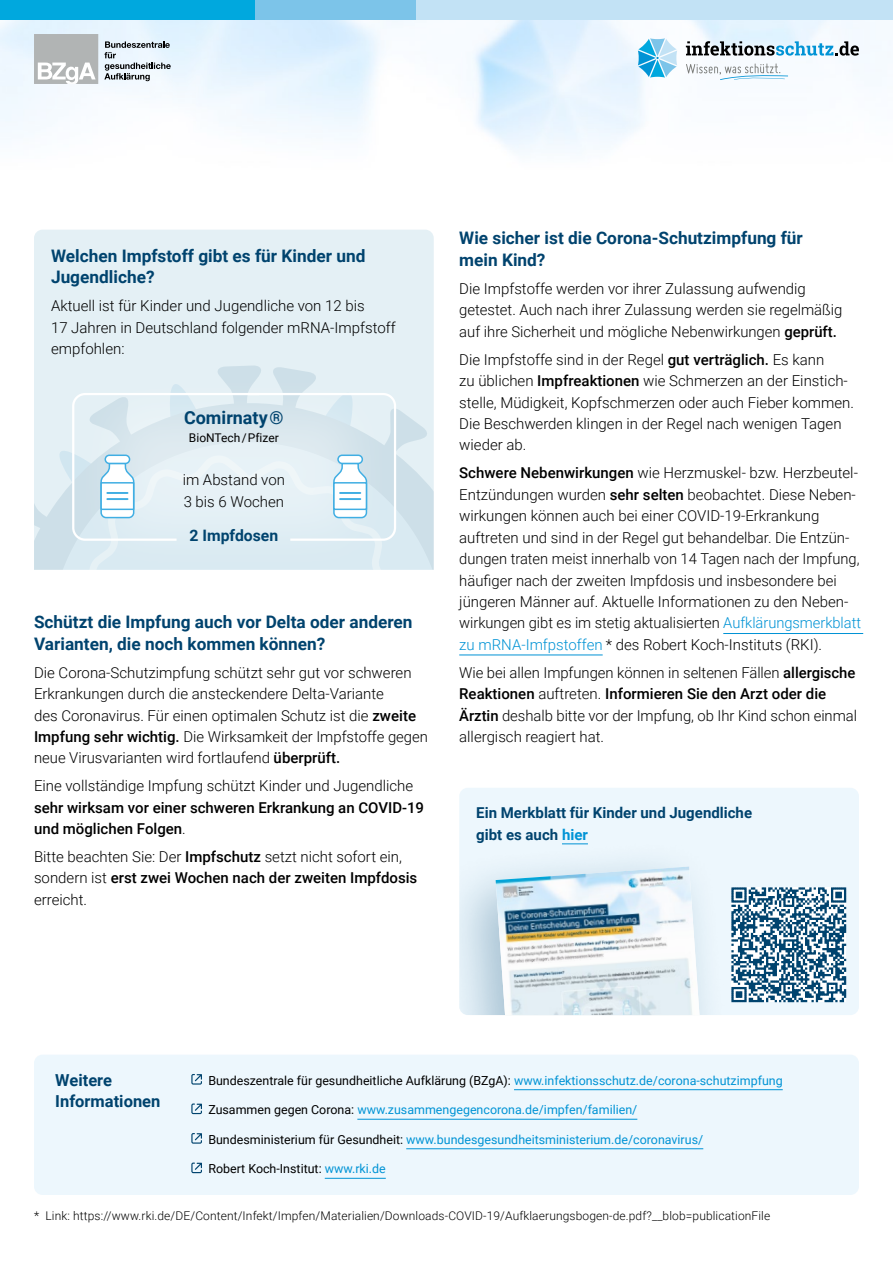
<style>
.page{position:relative;width:893px;height:1263px;background:#fff}
.page>*{position:absolute;margin:0;border:0;box-sizing:border-box;transform-origin:0 0}
.p-grafik-impfstoffe{font:700 18px "Roboto";color:#00436e}
.t1{font:700 17.25px/21.8px "Roboto";color:#00436e}
.h2-kasten{font:700 16.5px/21.8px "Roboto";color:#00436e}
.p-grafik-impfstoffe-2{font:700 15.75px "Roboto";color:#00436e}
.p-zentriert{font:300 15px/21.5px "Roboto";color:#000}
.t2{font:500 15px/21.5px "Roboto";color:#000}
.t3{font:700 15px/21.5px "Roboto";color:#00436e}
.p-weitere-informationen{font:12.45px "Roboto";color:#0093d5}
.p-weitere-informationen-2{font:12.45px "Roboto";color:#000}
.t4{font:300 12px "Roboto";letter-spacing:.01em;color:#000}
.p-illu{font:12px "Roboto";color:#000}
.s1{font-weight:500}
.s2{font-weight:300}
.s3{color:#0093d5}
.s4{color:#000}
</style>
<div class="page">
<img style="left:0;top:19px;width:893px;height:134px">
<div style="left:0;top:0;width:255px;height:19px;background:#00a8de"></div>
<div style="left:255px;top:0;width:162px;height:19px;background:#7cc4e9"></div>
<div style="left:417px;top:0;width:476px;height:19px;background:#c2e2f5"></div>
<div style="left:34px;top:34px;width:64px;height:50px;background:#b1b4b4"></div>
<svg style="left:104px;top:41px;width:67px;height:40px;background:#bbc3ca"></svg>
<svg style="left:38px;top:63px;width:58px;height:21px"></svg>
<svg style="left:686px;top:41px;width:173px;height:15px"></svg>
<svg style="left:686px;top:63px;width:102px;height:17px"></svg>
<svg style="left:638px;top:38px;width:39px;height:40px"></svg>
<div style="left:34px;top:1054px;width:825px;height:141px;background:#edf7fd;border-radius:9px"></div>
<hr style="left:514px;top:1089px;width:269px;height:1px;background:#0093d5">
<hr style="left:357px;top:1119px;width:280px;height:1px;background:#0093d5">
<hr style="left:406px;top:1148px;width:297px;height:1px;background:#0093d5">
<hr style="left:325px;top:1178px;width:61px;height:1px;background:#0093d5">
<svg style="left:191px;top:1074px;width:11px;height:10px"></svg>
<svg style="left:191px;top:1103px;width:11px;height:11px"></svg>
<svg style="left:191px;top:1133px;width:11px;height:11px"></svg>
<svg style="left:191px;top:1162px;width:11px;height:11px"></svg>
<div style="left:34px;top:230px;width:400px;height:135px;background:#e4f0f5"></div>
<svg style="left:34px;top:365px;width:400px;height:205px;background:#deecf2"></svg>
<div style="left:101px;top:483px;width:33px;height:26px;background:#fff"></div>
<div style="left:100px;top:482px;width:34px;height:28px;border:2px solid #40aee3"></div>
<hr style="left:107px;top:492px;width:21px;height:2px;background:#40aee3">
<hr style="left:107px;top:498px;width:21px;height:2px;background:#40aee3">
<div style="left:105px;top:455px;width:25px;height:8px;background:#fff;border-radius:4px"></div>
<div style="left:105px;top:454px;width:25px;height:10px;border:2px solid #40aee3;border-radius:4px"></div>
<div style="left:459px;top:788px;width:400px;height:227px;background:#edf7fd;border-radius:9px"></div>
<div style="left:459px;top:837px;width:279px;height:178px;background:#00436e;opacity:.3"></div>
<svg style="left:699px;top:866px;width:9px;height:149px"></svg>
<img style="left:496px;top:866px;width:203px;height:149px">
<svg style="left:562px;top:843px;width:26px;height:1px"></svg>
<svg style="left:731px;top:887px;width:115px;height:115px;background:#7599b0"></svg>
<hr style="left:723px;top:633px;width:140px;height:1px;background:#0093d5">
<hr style="left:459px;top:655px;width:144px;height:1px;background:#0093d5">
<h1 class="t1" style="left:51px;top:244px;width:316px">Welchen Impfstoff gibt es für Kinder und<br>Jugendliche?</h1>
<p class="p-zentriert" style="left:51px;top:295px;width:346px">Aktuell ist für Kinder und Jugendliche von 12 bis<br>17 Jahren in Deutschland folgender mRNA-Impfstoff empfohlen:</p>
<p class="p-grafik-impfstoffe" style="left:184px;top:405px;width:101px">Comirnaty ®</p>
<p class="p-illu" style="left:189px;top:429px;width:91px">BioNTech / Pfizer</p>
<p class="p-zentriert" style="left:183px;top:468px;width:104px">im Abstand von<br>3 bis 6 Wochen</p>
<p class="p-grafik-impfstoffe-2" style="left:189px;top:525px;width:90px">2 Impfdosen</p>
<h1 class="t1" style="left:34px;top:610px;width:380px">Schützt die Impfung auch vor Delta oder anderen<br>Varianten, die noch kommen können?</h1>
<p class="p-zentriert" style="left:34px;top:661px;width:395px">Die Corona-Schutzimpfung schützt sehr gut vor schweren Erkrankungen durch die ansteckendere Delta-Variante<br>des Coronavirus. Für einen optimalen Schutz ist die <span class="s1">zweite Impfung sehr wichtig.</span> Die Wirksamkeit der Impfstoffe gegen neue Virusvarianten wird fortlaufend <span class="s1">überprüft.</span></p>
<p class="t2" style="left:34px;top:775px;width:392px"><span class="s2">Eine vollständige Impfung schützt Kinder und Jugendliche </span>sehr wirksam vor einer schweren Erkrankung an COVID-19 und möglichen Folgen<span class="s2">.</span></p>
<p class="p-zentriert" style="left:34px;top:845px;width:385px">Bitte beachten Sie: Der <span class="s1">Impfschutz</span> setzt nicht sofort ein, sondern ist <span class="s1">erst zwei Wochen nach der zweiten Impfdosis </span>erreicht.</p>
<h1 class="t1" style="left:459px;top:227px;width:345px">Wie sicher ist die Corona-Schutzimpfung für mein Kind?</h1>
<p class="p-zentriert" style="left:459px;top:277px;width:385px">Die Impfstoffe werden vor ihrer Zulassung aufwendig getestet. Auch nach ihrer Zulassung werden sie regelmäßig auf ihre Sicherheit und mögliche Nebenwirkungen <span class="s1">geprüft.</span></p>
<p class="p-zentriert" style="left:459px;top:348px;width:396px">Die Impfstoffe sind in der Regel <span class="s1">gut verträglich.</span> Es kann<br>zu üblichen <span class="s1">Impfreaktionen</span> wie Schmerzen an der Einstich&shy;stelle, Müdigkeit, Kopfschmerzen oder auch Fieber kommen.<br>Die Beschwerden klingen in der Regel nach wenigen Tagen wieder ab.</p>
<p class="p-zentriert" style="left:459px;top:462px;width:403px"><span class="s1">Schwere Nebenwirkungen</span> wie Herzmuskel- bzw. Herzbeutel-Entzündungen wurden <span class="s1">sehr selten</span> beobachtet. Diese Neben&shy;wirkungen können auch bei einer COVID-19-Erkrankung auftreten und sind in der Regel gut behandelbar. Die Entzün&shy;dungen traten meist innerhalb von 14 Tagen nach der Impfung, häufiger nach der zweiten Impfdosis und insbesondere bei jüngeren Männer auf. Aktuelle Informationen zu den Neben&shy;wirkungen gibt es im stetig aktualisierten <span class="s3">Aufklärungsmerkblatt zu mRNA-Imfpstoffen</span> * des Robert Koch-Instituts (RKI).</p>
<p class="p-zentriert" style="left:459px;top:661px;width:399px">Wie bei allen Impfungen können in seltenen Fällen <span class="s1">allergische Reaktionen</span> auftreten. <span class="s1">Informieren Sie den Arzt oder die Ärztin</span> deshalb bitte vor der Impfung, ob Ihr Kind schon einmal allergisch reagiert hat.</p>
<p class="t3" style="left:476px;top:801px;width:277px">Ein Merkblatt für Kinder und Jugendliche gibt es auch <span class="s3">hier</span></p>
<h2 class="h2-kasten" style="left:55px;top:1068px;width:107px">Weitere<br>Informationen</h2>
<p class="p-weitere-informationen-2" style="left:208px;top:1071px;width:576px">Bundeszentrale für gesundheitliche Aufklärung (BZgA): <span class="s3">www.infektionsschutz.de/corona-schutzimpfung</span></p>
<p class="p-weitere-informationen" style="left:208px;top:1101px;width:430px"><span class="s4">Zusammen gegen Corona:</span> www.zusammengegencorona.de/impfen/familien/</p>
<p class="p-weitere-informationen" style="left:208px;top:1130px;width:496px"><span class="s4">Bundesministerium für Gesundheit:</span> www.bundesgesundheitsministerium.de/coronavirus/</p>
<p class="p-weitere-informationen-2" style="left:208px;top:1160px;width:179px">Robert Koch-Institut: <span class="s3">www.rki.de</span></p>
<p class="t4" style="left:34px;top:1208px;width:738px">* Link: https://www.rki.de/DE/Content/Infekt/Impfen/Materialien/Downloads-COVID-19/Aufklaerungsbogen-de.pdf?__blob=publicationFile</p>
</div>
